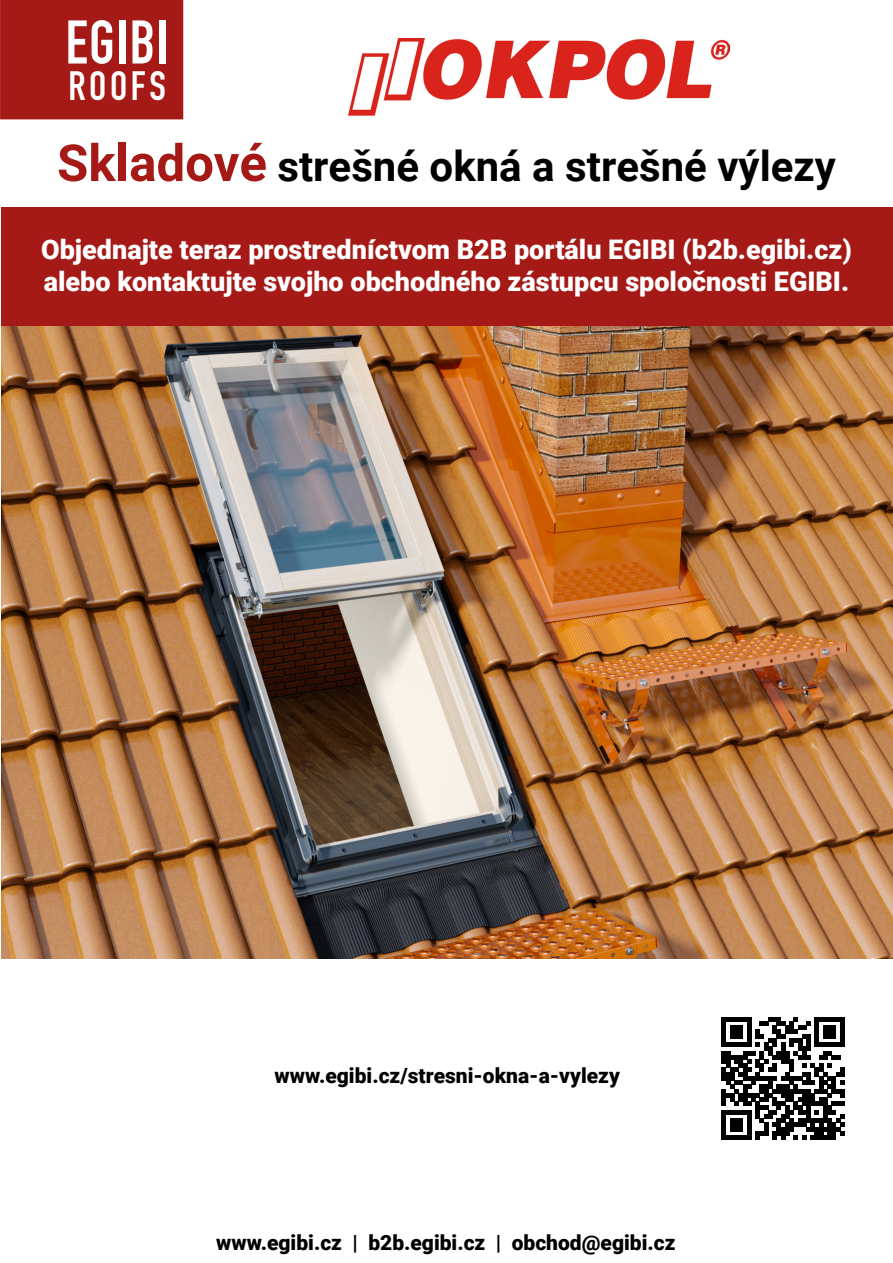
<style>
.page{position:relative;width:893px;height:1263px;background:#fff}
.page>*{position:absolute;margin:0;border:0;box-sizing:border-box;transform-origin:0 0}
.t1{font:700 60.6px "DIN Condensed";letter-spacing:.02em;color:#fff}
.t2{font:700 42px "Roboto";color:#000}
.t3{font:700 40.35px "DIN Condensed";letter-spacing:.09em;color:#fff}
.t4{font:900 27px/32.4px "Roboto";color:#fff}
.t5{font:900 21px "Roboto";color:#000}
.s1{font-size:51px;color:#a51a16}
</style>
<div class="page">
<img style="left:1px;top:326px;width:892px;height:633px">
<div style="left:1px;top:0;width:182px;height:119px;background:#a51a16"></div>
<div style="left:1px;top:208px;width:892px;height:118px;background:#a51a16"></div>
<img style="left:349px;top:39px;width:381px;height:77px">
<svg style="left:722px;top:1017px;width:122px;height:123px"></svg>
<h1 class="t1" style="left:65px;top:2px;width:105px">EGIBI</h1>
<h3 class="t3" style="left:68px;top:59px;width:99px">ROOFS</h3>
<h2 class="t2" style="left:57px;top:137px;width:780px"><span class="s1">Skladové</span> strešné okná a strešné výlezy</h2>
<p class="t4" style="left:41px;top:232px;width:812px">Objednajte teraz prostredníctvom B2B portálu EGIBI (b2b.egibi.cz) alebo kontaktujte svojho obchodného zástupcu spoločnosti EGIBI.</p>
<p class="t5" style="left:275px;top:1061px;width:347px">www.egibi.cz/stresni-okna-a-vylezy</p>
<p class="t5" style="left:216px;top:1228px;width:461px">www.egibi.cz | b2b.egibi.cz | obchod@egibi.cz</p>
</div>
